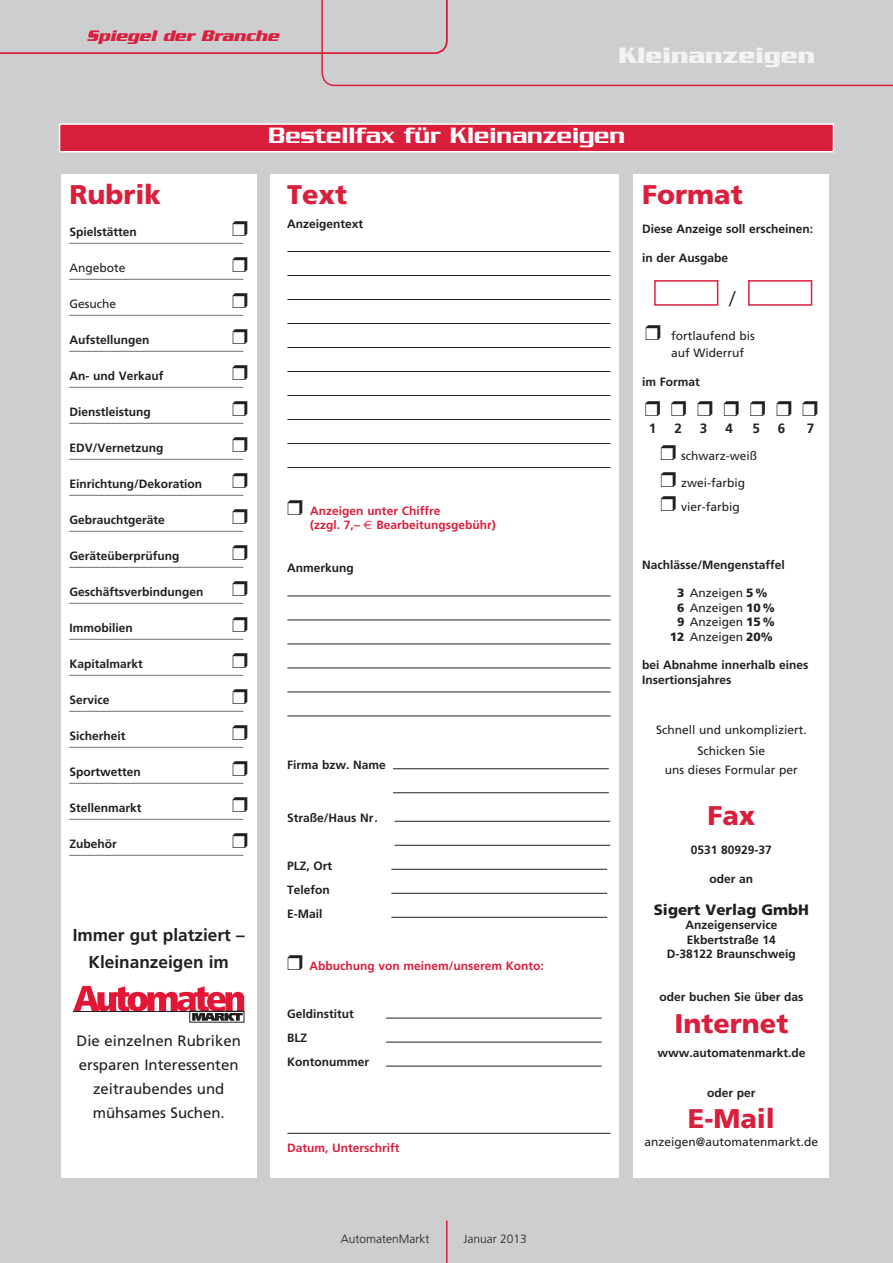
<style>
.page{position:relative;width:893px;height:1263px;background:#cdced0}
.page>*{position:absolute;margin:0;border:0;box-sizing:border-box;transform-origin:0 0}
.t1{font:900 27px "Frutiger";color:#da1f3d}
.t2{font:500 24px "Serpentine";color:#fff}
.t3{font:700 24px "Serpentine";color:#f2f3f4}
.t4{font:21px "Zapf Dingbats ITC";color:#231f20}
.t5{font:300 21px "Frutiger";color:#231f20}
.t6{font:700 17.25px/27px "Frutiger";color:#231f20;text-align:center}
.t7{font:italic 700 16.5px "Serpentine";color:#da1f3d}
.t8{font:15px/24px "Frutiger";color:#231f20;text-align:center}
.t9{font:900 15px "Frutiger";color:#231f20}
.t10{font:700 13.5px "Frutiger";color:#231f20}
.t11{font:700 12px/24px "Frutiger";color:#231f20}
.t12{font:12px/16.5px "Frutiger";color:#231f20}
.t13{font:700 12px/14.4px "Frutiger";color:#da1f3d}
.t14{font:300 12px "Frutiger";color:#231f20}
.s1{color:#231f20}
.s2{font-family:"Euro Sans";font-weight:400}
.s3{font-weight:900}
</style>
<div class="page">
<div style="left:61px;top:174px;width:196px;height:1004px;background:#fff"></div>
<svg style="left:73px;top:986px;width:171px;height:34px"></svg>
<hr style="left:73px;top:1011px;width:171px;height:1px;background:#231f20">
<div style="left:190px;top:1011px;width:54px;height:11px;border:1px solid #231f20"></div>
<div style="left:634px;top:174px;width:195px;height:1004px;background:#fff"></div>
<div style="left:270px;top:174px;width:349px;height:1004px;background:#fff"></div>
<hr style="left:287px;top:251px;width:324px;height:1px;background:#231f20">
<hr style="left:287px;top:275px;width:324px;height:1px;background:#231f20">
<hr style="left:287px;top:299px;width:324px;height:1px;background:#231f20">
<hr style="left:287px;top:323px;width:324px;height:1px;background:#231f20">
<hr style="left:287px;top:347px;width:324px;height:1px;background:#231f20">
<hr style="left:287px;top:371px;width:324px;height:1px;background:#231f20">
<hr style="left:287px;top:395px;width:324px;height:1px;background:#231f20">
<hr style="left:287px;top:419px;width:324px;height:1px;background:#231f20">
<hr style="left:287px;top:443px;width:324px;height:1px;background:#231f20">
<hr style="left:287px;top:467px;width:324px;height:1px;background:#231f20">
<hr style="left:287px;top:595px;width:324px;height:1px;background:#231f20">
<hr style="left:287px;top:619px;width:324px;height:1px;background:#231f20">
<hr style="left:287px;top:643px;width:324px;height:1px;background:#231f20">
<hr style="left:287px;top:667px;width:324px;height:1px;background:#231f20">
<hr style="left:287px;top:691px;width:324px;height:1px;background:#231f20">
<hr style="left:287px;top:715px;width:324px;height:1px;background:#231f20">
<hr style="left:393px;top:768px;width:216px;height:1px;background:#231f20">
<hr style="left:393px;top:792px;width:216px;height:1px;background:#231f20">
<hr style="left:394px;top:821px;width:216px;height:1px;background:#231f20">
<hr style="left:394px;top:845px;width:216px;height:1px;background:#231f20">
<hr style="left:391px;top:869px;width:216px;height:1px;background:#231f20">
<hr style="left:391px;top:893px;width:216px;height:1px;background:#231f20">
<hr style="left:391px;top:917px;width:216px;height:1px;background:#231f20">
<hr style="left:386px;top:1018px;width:216px;height:1px;background:#231f20">
<hr style="left:386px;top:1042px;width:216px;height:1px;background:#231f20">
<hr style="left:386px;top:1066px;width:216px;height:1px;background:#231f20">
<hr style="left:287px;top:1133px;width:324px;height:1px;background:#231f20">
<div style="left:654px;top:280px;width:64px;height:26px;background:#fff;border:2px solid #da1f3d"></div>
<div style="left:748px;top:280px;width:64px;height:26px;background:#fff;border:2px solid #da1f3d"></div>
<div style="left:60px;top:124px;width:773px;height:28px;background:#da1f3d"></div>
<div style="left:59px;top:123px;width:775px;height:29px;border:2px solid #fff"></div>
<hr style="left:446px;top:1220px;width:2px;height:43px;background:#da1f3d">
<svg style="left:0;top:52px;width:321px;height:2px"></svg>
<svg style="left:321px;top:0;width:572px;height:86px"></svg>
<h3 class="t7" style="left:87px;top:26px;width:194px">Spiegel der Branche</h3>
<h2 class="t3" style="left:618px;top:42px;width:198px">Kleinanzeigen</h2>
<h1 class="t1" style="left:69px;top:178px;width:93px">Rubrik</h1>
<p class="t11" style="left:69px;top:220px;width:69px">Spielstätten</p>
<p class="t11" style="left:69px;top:226px;width:180px">_____________________________❒</p>
<p class="t12" style="left:69px;top:260px;width:58px">Angebote</p>
<p class="t11" style="left:69px;top:262px;width:180px">_____________________________❒</p>
<p class="t12" style="left:69px;top:296px;width:48px">Gesuche</p>
<p class="t11" style="left:69px;top:298px;width:180px">_____________________________❒</p>
<p class="t11" style="left:69px;top:328px;width:82px">Aufstellungen</p>
<p class="t11" style="left:69px;top:334px;width:180px">_____________________________❒</p>
<p class="t11" style="left:69px;top:364px;width:96px">An- und Verkauf</p>
<p class="t11" style="left:69px;top:370px;width:180px">_____________________________❒</p>
<p class="t11" style="left:69px;top:400px;width:83px">Dienstleistung</p>
<p class="t11" style="left:69px;top:406px;width:180px">_____________________________❒</p>
<p class="t11" style="left:69px;top:436px;width:96px">EDV/Vernetzung</p>
<p class="t11" style="left:69px;top:442px;width:180px">_____________________________❒</p>
<p class="t11" style="left:69px;top:472px;width:134px">Einrichtung/Dekoration</p>
<p class="t11" style="left:69px;top:478px;width:180px">_____________________________❒</p>
<p class="t11" style="left:69px;top:508px;width:97px">Gebrauchtgeräte</p>
<p class="t11" style="left:69px;top:514px;width:180px">_____________________________❒</p>
<p class="t11" style="left:69px;top:544px;width:112px">Geräteüberprüfung</p>
<p class="t11" style="left:69px;top:550px;width:180px">_____________________________❒</p>
<p class="t11" style="left:69px;top:580px;width:136px">Geschäftsverbindungen</p>
<p class="t11" style="left:69px;top:586px;width:180px">_____________________________❒</p>
<p class="t11" style="left:69px;top:616px;width:65px">Immobilien</p>
<p class="t11" style="left:69px;top:622px;width:180px">_____________________________❒</p>
<p class="t11" style="left:69px;top:652px;width:75px">Kapitalmarkt</p>
<p class="t11" style="left:69px;top:658px;width:180px">_____________________________❒</p>
<p class="t11" style="left:69px;top:688px;width:42px">Service</p>
<p class="t11" style="left:69px;top:694px;width:180px">_____________________________❒</p>
<p class="t11" style="left:69px;top:724px;width:58px">Sicherheit</p>
<p class="t11" style="left:69px;top:730px;width:180px">_____________________________❒</p>
<p class="t11" style="left:69px;top:760px;width:73px">Sportwetten</p>
<p class="t11" style="left:69px;top:766px;width:180px">_____________________________❒</p>
<p class="t11" style="left:69px;top:796px;width:74px">Stellenmarkt</p>
<p class="t11" style="left:69px;top:802px;width:180px">_____________________________❒</p>
<p class="t11" style="left:69px;top:832px;width:49px">Zubehör</p>
<p class="t11" style="left:69px;top:838px;width:180px">_____________________________❒</p>
<h3 class="t6" style="left:73px;top:922px;width:174px">Immer gut platziert –<br>Kleinanzeigen im</h3>
<p class="t8" style="left:77px;top:1029px;width:166px">Die einzelnen Rubriken ersparen Interessenten zeitraubendes und mühsames Suchen.</p>
<h2 class="t2" style="left:268px;top:122px;width:358px">Bestellfax für Kleinanzeigen</h2>
<h1 class="t1" style="left:287px;top:178px;width:61px">Text</h1>
<p class="t11" style="left:287px;top:212px;width:78px">Anzeigentext</p>
<p class="t13" style="left:310px;top:503px;width:187px;text-indent:-23px"><span class="s1">❒</span> Anzeigen unter Chiffre<br>(zzgl. 7,– <span class="s2">E</span> Bearbeitungsgebühr)</p>
<p class="t11" style="left:287px;top:556px;width:68px">Anmerkung</p>
<p class="t11" style="left:287px;top:753px;width:100px">Firma bzw. Name</p>
<p class="t11" style="left:287px;top:805px;width:92px">Straße/Haus Nr.</p>
<p class="t11" style="left:287px;top:853px;width:47px">PLZ, Ort<br>Telefon<br>E-Mail</p>
<p class="t13" style="left:287px;top:959px;width:258px"><span class="s1">❒</span> Abbuchung von meinem/unserem Konto:</p>
<p class="t11" style="left:287px;top:1002px;width:84px">Geldinstitut<br>BLZ<br>Kontonummer</p>
<p class="t13" style="left:287px;top:1140px;width:114px">Datum, Unterschrift</p>
<h1 class="t1" style="left:642px;top:178px;width:102px">Format</h1>
<p class="t11" style="left:642px;top:216px;width:173px">Diese Anzeige soll erscheinen:</p>
<p class="t11" style="left:642px;top:245px;width:88px">in der Ausgabe</p>
<h3 class="t5" style="left:729px;top:287px;width:7px">/</h3>
<p class="t12" style="left:671px;top:328px;width:85px;text-indent:-26px">❒ fortlaufend bis auf Widerruf</p>
<p class="t11" style="left:642px;top:369px;width:59px">im Format</p>
<h3 class="t4" style="left:645px;top:399px;width:175px">❒ ❒ ❒ ❒ ❒ ❒ ❒</h3>
<p class="t10" style="left:649px;top:420px;width:9px">1</p>
<p class="t10" style="left:674px;top:420px;width:9px">2</p>
<p class="t10" style="left:700px;top:420px;width:9px">3</p>
<p class="t10" style="left:725px;top:420px;width:9px">4</p>
<p class="t10" style="left:752px;top:420px;width:9px">5</p>
<p class="t10" style="left:778px;top:420px;width:9px">6</p>
<p class="t10" style="left:807px;top:420px;width:9px">7</p>
<p class="t12" style="left:660px;top:447px;width:98px">❒ schwarz-weiß</p>
<p class="t12" style="left:660px;top:471px;width:86px;line-height:24px">❒ zwei-farbig ❒ vier-farbig</p>
<p class="t11" style="left:642px;top:552px;width:144px">Nachlässe/Mengenstaffel</p>
<p class="t12" style="left:677px;top:585px;width:92px"><span class="s3">3</span> Anzeigen <span class="s3">5%</span></p>
<p class="t12" style="left:677px;top:599px;width:99px"><span class="s3">6</span> Anzeigen <span class="s3">10%</span></p>
<p class="t12" style="left:677px;top:614px;width:99px"><span class="s3">9</span> Anzeigen <span class="s3">15%</span></p>
<p class="t12" style="left:670px;top:628px;width:105px"><span class="s3">12</span> Anzeigen <span class="s3">20%</span></p>
<p class="t11" style="left:642px;top:658px;width:168px;line-height:14.4px">bei Abnahme innerhalb eines<br>Insertionsjahres</p>
<p class="t12" style="left:656px;top:719px;width:152px;line-height:21px;text-align:center">Schnell und unkompliziert.<br>Schicken Sie</p>
<p class="t12" style="left:665px;top:761px;width:135px">uns dieses Formular per</p>
<h1 class="t1" style="left:707px;top:799px;width:50px">Fax</h1>
<p class="t11" style="left:691px;top:837px;width:83px">0531 80929-37</p>
<p class="t11" style="left:710px;top:866px;width:45px">oder an</p>
<p class="t9" style="left:654px;top:901px;width:157px">Sigert Verlag GmbH</p>
<p class="t11" style="left:667px;top:918px;width:131px;line-height:14.4px;text-align:center">Anzeigenservice<br>Ekbertstraße 14<br>D-38122 Braunschweig</p>
<p class="t11" style="left:659px;top:985px;width:146px">oder buchen Sie über das</p>
<h1 class="t1" style="left:674px;top:1007px;width:115px">Internet</h1>
<p class="t11" style="left:657px;top:1041px;width:150px">www.automatenmarkt.de</p>
<p class="t11" style="left:707px;top:1080px;width:50px">oder per</p>
<h1 class="t1" style="left:688px;top:1103px;width:89px">E-Mail</h1>
<p class="t12" style="left:645px;top:1134px;width:175px">anzeigen@automatenmarkt.de</p>
<p class="t14" style="left:341px;top:1232px;width:90px">AutomatenMarkt</p>
<p class="t14" style="left:463px;top:1232px;width:65px">Januar 2013</p>
</div>
